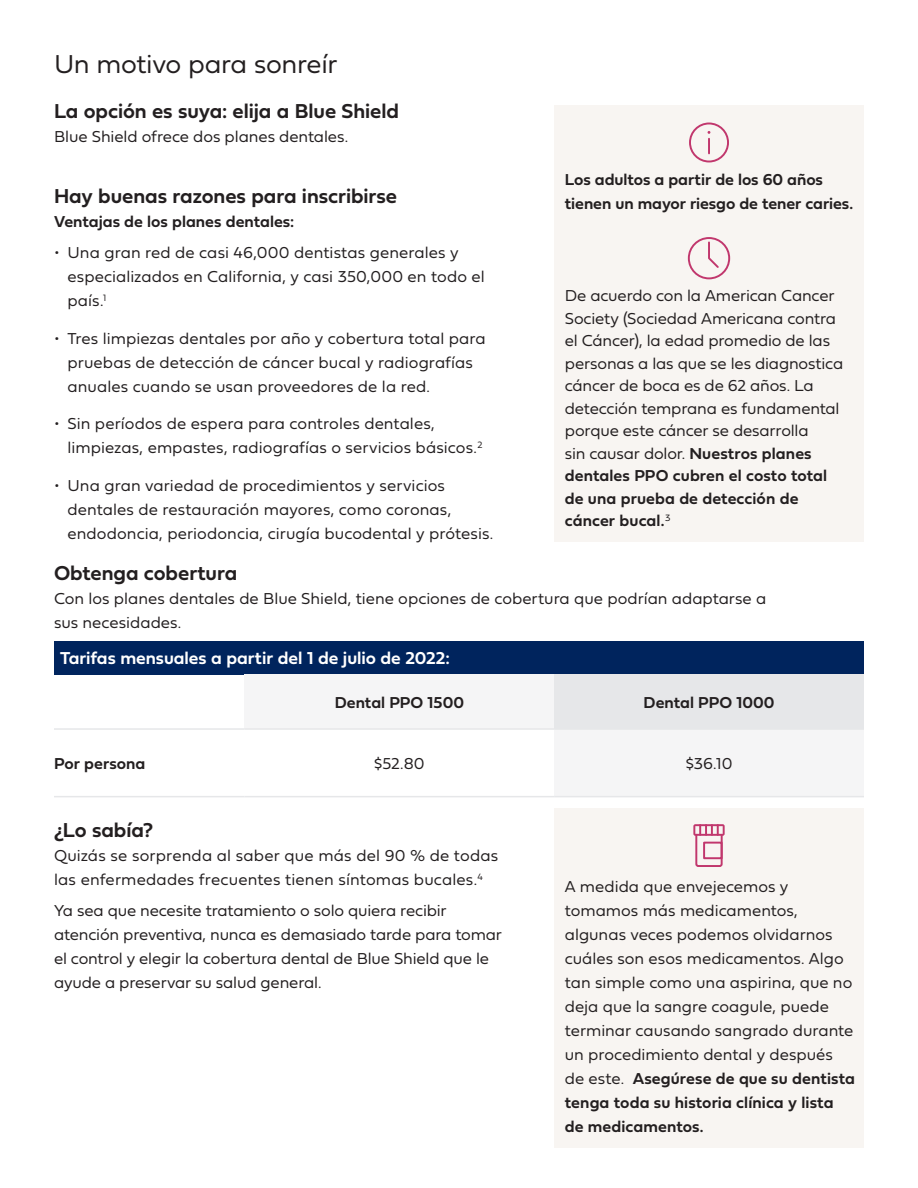
<style>
.page{position:relative;width:918px;height:1188px;background:#fff}
.page>*{position:absolute;margin:0;border:0;box-sizing:border-box;transform-origin:0 0}
.section_title_small_07{font:27px "Fieldwork Geo Light";letter-spacing:-.015em;color:#231f20}
.subhead_blue_14pt{font:21px "Fieldwork Geo Demibold";letter-spacing:-.005em;color:#231f20}
.chart_head_main_07{font:18px "Fieldwork Geo Demibold";letter-spacing:-.005em;color:#fff}
.body_copy_10_pt_07{font:16.5px/24px "Fieldwork Geo Light";letter-spacing:-.005em;color:#231f20}
.subhead_blue_14pt-2{font:16.5px/24px "Fieldwork Geo Light";color:#231f20}
.body_copy_10_pt_07-2{font:16.5px/24px "Fieldwork Geo Demibold";letter-spacing:-.005em;color:#231f20}
.chart_subhead_07{font:16.5px "Fieldwork Geo Demibold";color:#231f20}
.subhead_blue_14pt-3{font:16.5px "Fieldwork Geo Demibold";color:#231f20}
.s1{font-family:"Fieldwork Geo Demibold"}
</style>
<div class="page">
<div style="left:554px;top:105px;width:310px;height:436px;background:#f8f5f2"></div>
<div style="left:554px;top:808px;width:310px;height:340px;background:#f8f5f2"></div>
<div style="left:54px;top:641px;width:810px;height:34px;background:#00245d"></div>
<div style="left:245px;top:675px;width:309px;height:54px;background:#f5f5f6"></div>
<div style="left:554px;top:675px;width:310px;height:54px;background:#e6e7e9"></div>
<div style="left:554px;top:729px;width:310px;height:68px;background:#f5f5f6"></div>
<hr style="left:54px;top:728px;width:191px;height:2px;background:#e6e7e9">
<hr style="left:245px;top:728px;width:309px;height:2px;background:#e6e7e9">
<hr style="left:554px;top:728px;width:310px;height:2px;background:#e6e7e9">
<hr style="left:54px;top:796px;width:191px;height:1px;background:#e6e7e9">
<hr style="left:245px;top:796px;width:309px;height:1px;background:#e6e7e9">
<hr style="left:554px;top:796px;width:310px;height:1px;background:#e6e7e9">
<svg style="left:689px;top:122px;width:40px;height:41px"></svg>
<svg style="left:687px;top:237px;width:44px;height:43px"></svg>
<svg style="left:693px;top:824px;width:32px;height:43px"></svg>
<p class="section_title_small_07" style="left:54px;top:42px;width:285px">Un motivo para sonreír</p>
<p class="subhead_blue_14pt" style="left:54px;top:94px;width:347px">La opción es suya: elija a Blue Shield</p>
<p class="subhead_blue_14pt-2" style="left:54px;top:124px;width:296px">Blue Shield ofrece dos planes dentales.</p>
<p class="body_copy_10_pt_07-2" style="left:565px;top:167px;width:290px">Los adultos a partir de los 60 años tienen un mayor riesgo de tener caries.</p>
<p class="subhead_blue_14pt" style="left:54px;top:180px;width:345px">Hay buenas razones para inscribirse</p>
<p class="subhead_blue_14pt-3" style="left:54px;top:209px;width:242px">Ventajas de los planes dentales:</p>
<p class="body_copy_10_pt_07" style="left:68px;top:240px;width:419px;text-indent:-14px">• Una gran red de casi 46,000 dentistas generales y especializados en California, y casi 350,000 en todo el país.<sup>1</sup></p>
<p class="body_copy_10_pt_07" style="left:68px;top:325px;width:420px;text-indent:-14px">• Tres limpiezas dentales por año y cobertura total para pruebas de detección de cáncer bucal y radiografías anuales cuando se usan proveedores de la red.</p>
<p class="body_copy_10_pt_07" style="left:68px;top:411px;width:417px;text-indent:-14px">• Sin períodos de espera para controles dentales, limpiezas, empastes, radiografías o servicios básicos.<sup>2</sup></p>
<p class="body_copy_10_pt_07" style="left:68px;top:472px;width:427px;text-indent:-14px">• Una gran variedad de procedimientos y servicios dentales de restauración mayores, como coronas, endodoncia, periodoncia, cirugía bucodental y prótesis.</p>
<p class="subhead_blue_14pt" style="left:54px;top:557px;width:185px">Obtenga cobertura</p>
<p class="subhead_blue_14pt-2" style="left:54px;top:586px;width:714px">Con los planes dentales de Blue Shield, tiene opciones de cobertura que podrían adaptarse a sus necesidades.</p>
<p class="chart_head_main_07" style="left:60px;top:644px;width:391px">Tarifas mensuales a partir del 1 de julio de 2022:</p>
<p class="chart_subhead_07" style="left:335px;top:689px;width:131px">Dental PPO 1500</p>
<p class="chart_subhead_07" style="left:644px;top:689px;width:132px">Dental PPO 1000</p>
<p class="body_copy_10_pt_07" style="left:565px;top:284px;width:280px;line-height:22.5px">De acuerdo con la American Cancer<br>Society (Sociedad Americana contra el Cáncer), la edad promedio de las personas a las que se les diagnostica cáncer de boca es de 62 años. La detección temprana es fundamental porque este cáncer se desarrolla<br>sin causar dolor. <span class="s1">Nuestros planes dentales PPO cubren el costo total de una prueba de detección de cáncer bucal.</span><sup>3</sup></p>
<p class="chart_subhead_07" style="left:54px;top:750px;width:93px">Por persona</p>
<p class="body_copy_10_pt_07" style="left:374px;top:750px;width:52px">$52.80</p>
<p class="body_copy_10_pt_07" style="left:686px;top:750px;width:48px">$36.10</p>
<p class="subhead_blue_14pt" style="left:54px;top:814px;width:101px">¿Lo sabía?</p>
<p class="subhead_blue_14pt-2" style="left:54px;top:843px;width:446px">Quizás se sorprenda al saber que más del 90 % de todas las enfermedades frecuentes tienen síntomas bucales.<sup>4</sup></p>
<p class="body_copy_10_pt_07" style="left:54px;top:898px;width:450px">Ya sea que necesite tratamiento o solo quiera recibir atención preventiva, nunca es demasiado tarde para tomar el control y elegir la cobertura dental de Blue Shield que le ayude a preservar su salud general.</p>
<p class="body_copy_10_pt_07" style="left:565px;top:874px;width:292px">A medida que envejecemos y tomamos más medicamentos, algunas veces podemos olvidarnos cuáles son esos medicamentos. Algo tan simple como una aspirina, que no deja que la sangre coagule, puede terminar causando sangrado durante un procedimiento dental y después de este. <span class="s1">Asegúrese de que su dentista tenga toda su historia clínica y lista de medicamentos.</span></p>
</div>
